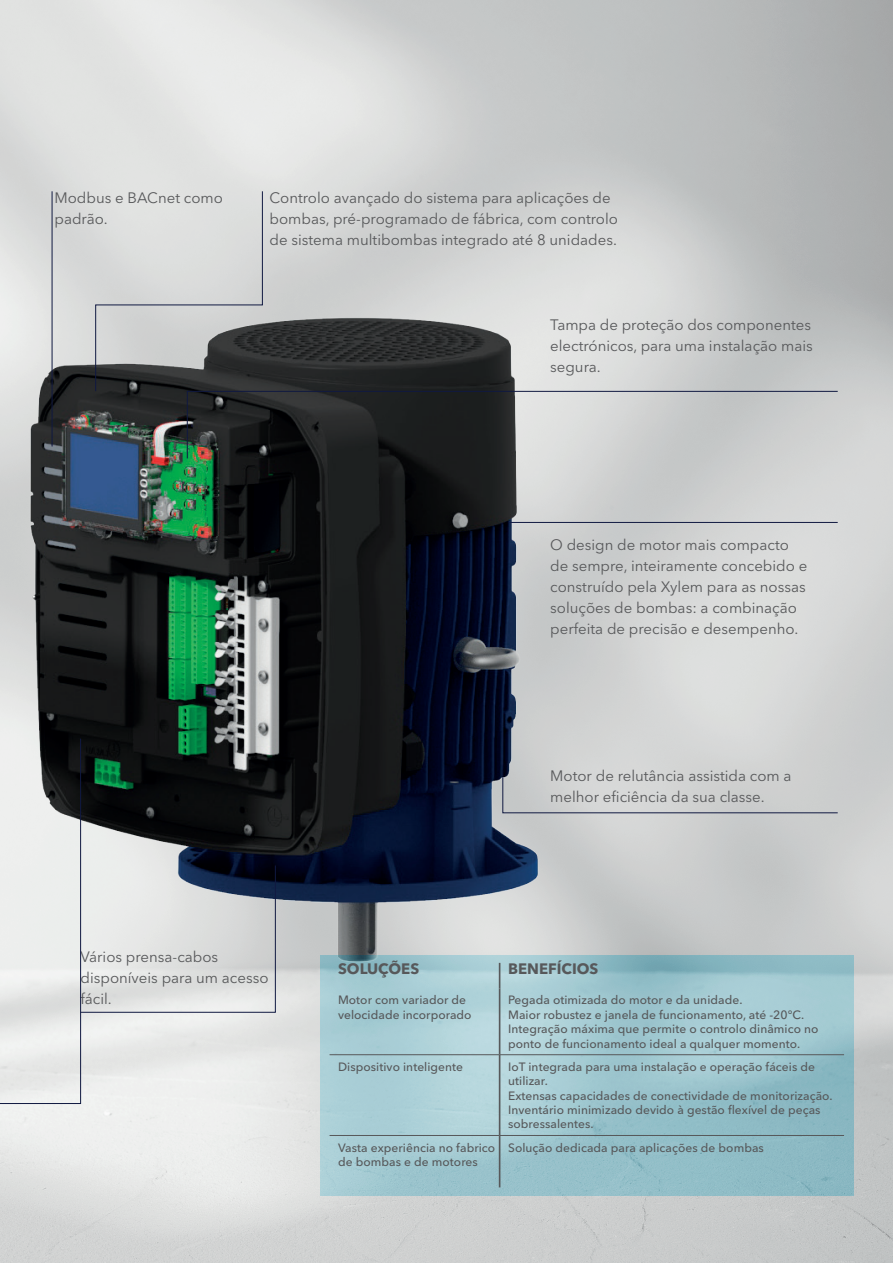
<style>
.page{position:relative;width:893px;height:1263px;background:#fff}
.page>*{position:absolute;margin:0;border:0;box-sizing:border-box;transform-origin:0 0}
.t1{font:15px/21px "Avenir Next LT Pro";color:#57585a}
.t2{font:700 15px "Avenir Next LT Pro";color:#57585a}
.t3{font:500 12px/14.4px "Avenir Next LT Pro";letter-spacing:.005em;color:#57585a}
</style>
<div class="page">
<img style="left:15px;top:291px;width:567px;height:696px">
<svg style="left:321px;top:955px;width:533px;height:240px;background:#9fc6cf"></svg>
<svg style="left:499px;top:963px;width:1px;height:25px"></svg>
<hr style="left:499px;top:988px;width:1px;height:66px;background:#57585a">
<hr style="left:499px;top:1055px;width:1px;height:80px;background:#57585a">
<hr style="left:499px;top:1136px;width:1px;height:51px;background:#57585a">
<hr style="left:330px;top:1054px;width:170px;height:1px;background:#57585a">
<hr style="left:500px;top:1054px;width:344px;height:1px;background:#57585a">
<hr style="left:330px;top:1135px;width:170px;height:1px;background:#57585a">
<hr style="left:500px;top:1135px;width:344px;height:1px;background:#57585a">
<hr style="left:52px;top:191px;width:1px;height:255px;background:#101941">
<svg style="left:95px;top:191px;width:743px;height:268px;background:#a4a6a6"></svg>
<svg style="left:502px;top:777px;width:336px;height:36px;background:#cacccc"></svg>
<svg style="left:0;top:738px;width:276px;height:366px;background:#acafaf"></svg>
<hr style="left:509px;top:522px;width:329px;height:1px;background:#101941">
<p class="t1" style="left:55px;top:187px;width:170px">Modbus e BACnet como padrão.</p>
<p class="t1" style="left:270px;top:187px;width:350px">Controlo avançado do sistema para aplicações de bombas, pré-programado de fábrica, com controlo de sistema multibombas integrado até 8 unidades.</p>
<p class="t1" style="left:550px;top:314px;width:264px;text-align:justify">Tampa de proteção dos componentes electrónicos, para uma instalação mais segura.</p>
<p class="t1" style="left:550px;top:534px;width:259px">O design de motor mais compacto de sempre, inteiramente concebido e construído pela Xylem para as nossas soluções de bombas: a combinação perfeita de precisão e desempenho.</p>
<p class="t1" style="left:81px;top:947px;width:189px">Vários prensa-cabos disponíveis para um acesso fácil.</p>
<p class="t1" style="left:550px;top:765px;width:243px">Motor de relutância assistida com a melhor eficiência da sua classe.</p>
<p class="t2" style="left:338px;top:960px;width:83px">SOLUÇÕES</p>
<p class="t2" style="left:508px;top:960px;width:92px">BENEFÍCIOS</p>
<p class="t3" style="left:338px;top:993px;width:135px">Motor com variador de velocidade incorporado</p>
<p class="t3" style="left:508px;top:993px;width:312px">Pegada otimizada do motor e da unidade.<br>Maior robustez e janela de funcionamento, até -20°C.<br>Integração máxima que permite o controlo dinâmico no ponto de funcionamento ideal a qualquer momento.</p>
<p class="t3" style="left:338px;top:1059px;width:127px">Dispositivo inteligente</p>
<p class="t3" style="left:508px;top:1059px;width:326px">IoT integrada para uma instalação e operação fáceis de utilizar.<br>Extensas capacidades de conectividade de monitorização.<br>Inventário minimizado devido à gestão flexível de peças sobressalentes.</p>
<p class="t3" style="left:338px;top:1140px;width:159px">Vasta experiência no fabrico de bombas e de motores</p>
<p class="t3" style="left:508px;top:1140px;width:257px">Solução dedicada para aplicações de bombas</p>
</div>
